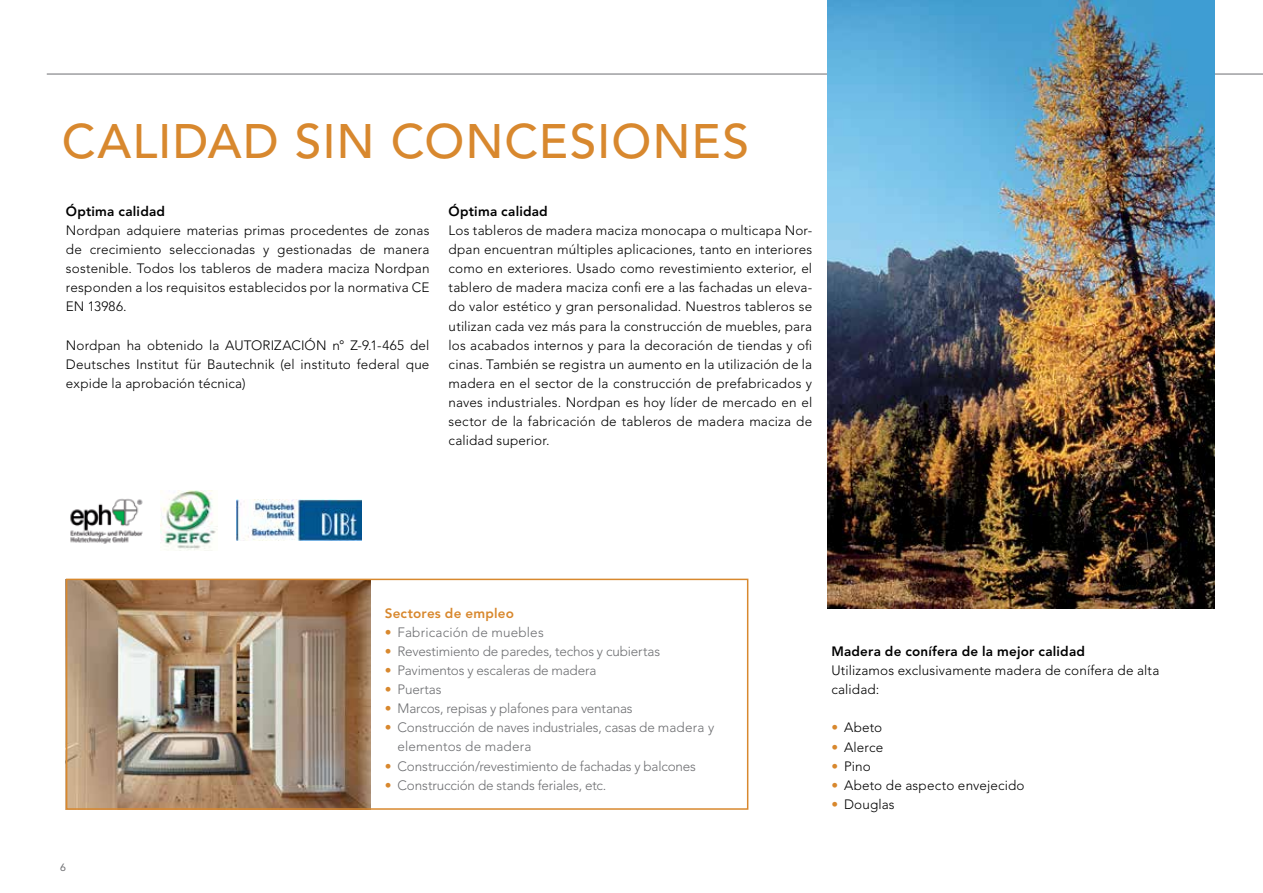
<style>
.page{position:relative;width:1263px;height:893px;background:#fff}
.page>*{position:absolute;margin:0;border:0;box-sizing:border-box;transform-origin:0 0}
.t1{font:500 48px "Avenir LT Std";letter-spacing:.02em;color:#d8882e}
.t2{font:300 13.5px/19.2px "Avenir LT Std";letter-spacing:.015em;color:#000;text-align:justify}
.t3{font:300 13.5px/19.2px "Avenir LT Std";letter-spacing:-.01em;color:#6d6e71}
.t4{font:800 13.5px "Avenir LT Std";letter-spacing:.015em;color:#000}
.t5{font:300 13.5px "Avenir LT Std";letter-spacing:.01em;color:#6d6e71}
.t6{font:800 13.5px "Avenir LT Std";letter-spacing:.015em;color:#d8882e}
.t7{font:10.5px "Avenir LT Std";color:#6d6e71}
.s1{color:#d8882e}
</style>
<div class="page">
<hr style="left:47px;top:74px;width:1216px;height:1px;background:#6d6e71">
<img style="left:827px;top:0;width:387px;height:608px">
<img style="left:69px;top:582px;width:301px;height:225px">
<div style="left:66px;top:579px;width:682px;height:231px;border:2px solid #d8882e"></div>
<img style="left:70px;top:498px;width:73px;height:46px">
<img style="left:236px;top:500px;width:126px;height:40px">
<img style="left:160px;top:491px;width:57px;height:59px">
<h1 class="t1" style="left:62px;top:114px;width:689px">CALIDAD SIN CONCESIONES</h1>
<p class="t4" style="left:66px;top:203px;width:101px">Óptima calidad</p>
<p class="t2" style="left:66px;top:221px;width:365px">Nordpan adquiere materias primas procedentes de zonas de crecimiento seleccionadas y gestionadas de manera sostenible. Todos los tableros de madera maciza Nordpan responden a los requisitos establecidos por la normativa CE EN 13986.</p>
<p class="t2" style="left:66px;top:336px;width:365px">Nordpan ha obtenido la AUTORIZACIÓN n° Z-9.1-465 del Deutsches Institut für Bautechnik (el instituto federal que expide la aprobación técnica)</p>
<p class="t4" style="left:449px;top:203px;width:101px">Óptima calidad</p>
<p class="t2" style="left:449px;top:221px;width:365px">Los tableros de madera maciza monocapa o multicapa Nor&shy;dpan encuentran múltiples aplicaciones, tanto en interiores como en exteriores. Usado como revestimiento exterior, el tablero de madera maciza confi ere a las fachadas un eleva&shy;do valor estético y gran personalidad. Nuestros tableros se utilizan cada vez más para la construcción de muebles, para los acabados internos y para la decoración de tiendas y ofi cinas. También se registra un aumento en la utilización de la madera en el sector de la construcción de prefabricados y naves industriales. Nordpan es hoy líder de mercado en el sector de la fabricación de tableros de madera maciza de calidad superior.</p>
<p class="t7" style="left:60px;top:861px;width:7px">6</p>
<p class="t6" style="left:385px;top:605px;width:131px">Sectores de empleo</p>
<p class="t5" style="left:385px;top:624px;width:160px"><span class="s1">•</span> Fabricación de muebles</p>
<p class="t3" style="left:385px;top:642px;width:277px"><span class="s1">•</span> Revestimiento de paredes, techos y cubiertas</p>
<p class="t3" style="left:385px;top:661px;width:213px"><span class="s1">•</span> Pavimentos y escaleras de madera</p>
<p class="t3" style="left:385px;top:680px;width:58px"><span class="s1">•</span> Puertas</p>
<p class="t3" style="left:385px;top:699px;width:249px"><span class="s1">•</span> Marcos, repisas y plafones para ventanas</p>
<p class="t3" style="left:398px;top:718px;width:318px;text-indent:-13px"><span class="s1">•</span> Construcción de naves industriales, casas de madera y elementos de madera</p>
<p class="t3" style="left:385px;top:756px;width:313px"><span class="s1">•</span> Construcción/revestimiento de fachadas y balcones</p>
<p class="t3" style="left:385px;top:775px;width:223px"><span class="s1">•</span> Construcción de stands feriales, etc.</p>
<p class="t4" style="left:831px;top:643px;width:255px">Madera de conífera de la mejor calidad</p>
<p class="t2" style="left:831px;top:661px;width:329px">Utilizamos exclusivamente madera de conífera de alta calidad:</p>
<p class="t2" style="left:831px;top:718px;width:52px"><span class="s1">•</span> Abeto</p>
<p class="t2" style="left:831px;top:737px;width:54px"><span class="s1">•</span> Alerce</p>
<p class="t2" style="left:831px;top:756px;width:41px"><span class="s1">•</span> Pino</p>
<p class="t2" style="left:831px;top:776px;width:195px"><span class="s1">•</span> Abeto de aspecto envejecido</p>
<p class="t2" style="left:831px;top:795px;width:65px"><span class="s1">•</span> Douglas</p>
</div>
